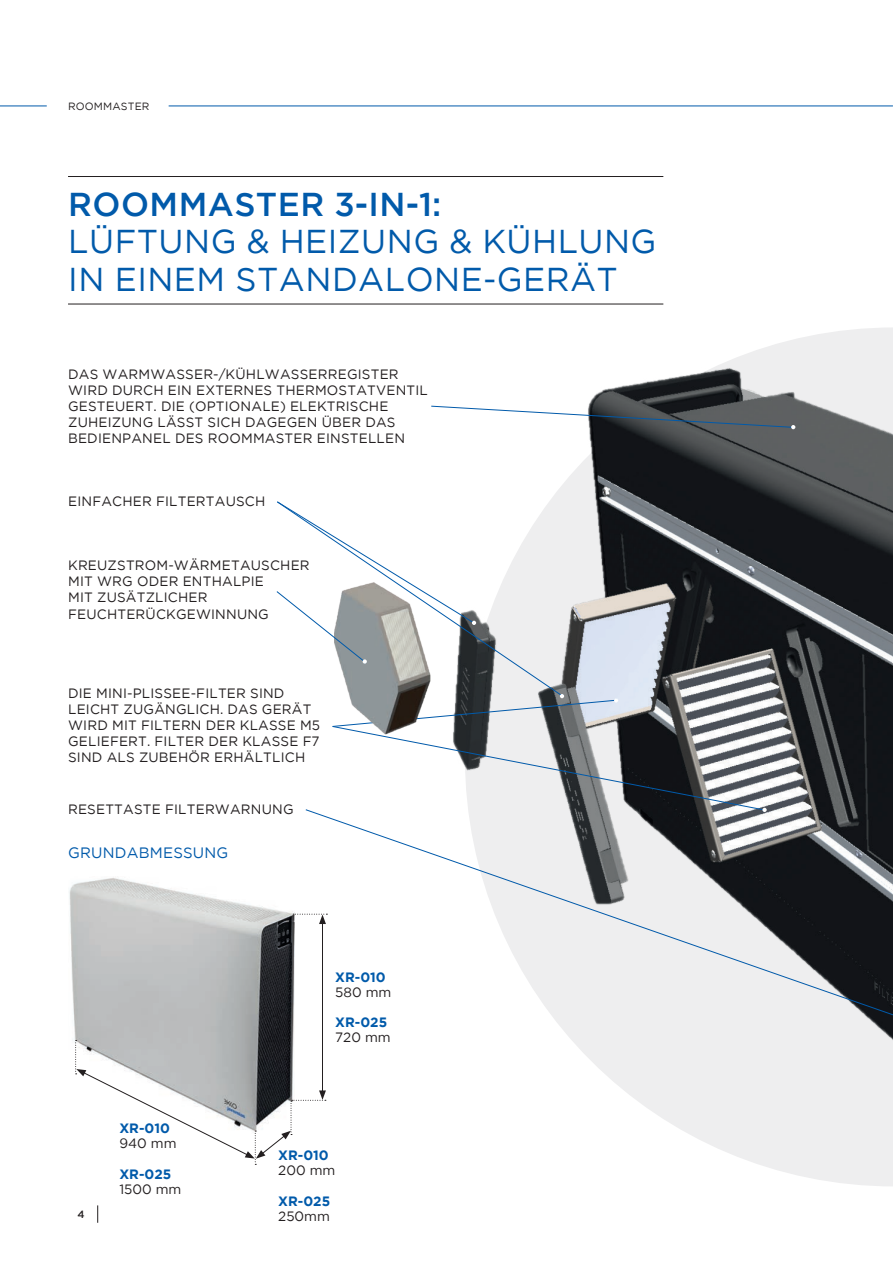
<style>
.page{position:relative;width:893px;height:1263px;background:#fff}
.page>*{position:absolute;margin:0;border:0;box-sizing:border-box;transform-origin:0 0}
.t1{font:33px/37.5px "Gotham";letter-spacing:.015em;color:#015aaa}
.t2{font:500 33px "Gotham";letter-spacing:.015em;color:#015aaa}
.t3{font:15px "Gotham";letter-spacing:.015em;color:#015aaa}
.t4{font:13.5px/16.2px "Gotham";letter-spacing:.015em;color:#231f20}
.t5{font:700 13.5px "Gotham";color:#015aaa}
.t6{font:10.5px "Gotham";letter-spacing:.015em;color:#231f20}
.t7{font:500 10.5px "Gotham";color:#231f20}
</style>
<div class="page">
<hr style="left:0;top:106px;width:47px;height:1px;background:#015aaa">
<svg style="left:97px;top:1205px;width:1px;height:18px"></svg>
<hr style="left:169px;top:106px;width:724px;height:1px;background:#015aaa">
<svg style="left:715px;top:328px;width:178px;height:858px;fill:#eeeeef"></svg>
<img style="left:550px;top:367px;width:343px;height:798px">
<hr style="left:68px;top:176px;width:595px;height:1px;background:#231f20">
<hr style="left:68px;top:304px;width:595px;height:1px;background:#231f20">
<svg style="left:455px;top:501px;width:108px;height:193px"></svg>
<svg style="left:305px;top:809px;width:588px;height:208px"></svg>
<img style="left:340px;top:664px;width:91px;height:30px">
<img style="left:69px;top:878px;width:225px;height:164px">
<hr style="left:322px;top:922px;width:1px;height:171px;background:#231f20">
<svg style="left:75px;top:1040px;width:251px;height:125px"></svg>
<svg style="left:293px;top:914px;width:34px;height:10px"></svg>
<svg style="left:332px;top:694px;width:435px;height:118px"></svg>
<svg style="left:276px;top:501px;width:200px;height:163px"></svg>
<svg style="left:431px;top:405px;width:364px;height:24px"></svg>
<p class="t6" style="left:68px;top:99px;width:83px">ROOMMASTER</p>
<h1 class="t2" style="left:68px;top:183px;width:375px">ROOMMASTER 3-IN-1:</h1>
<h1 class="t1" style="left:68px;top:222px;width:590px">LÜFTUNG &amp; HEIZUNG &amp; KÜHLUNG<br>IN EINEM STANDALONE-GERÄT</h1>
<p class="t4" style="left:68px;top:365px;width:361px">DAS WARMWASSER-/KÜHLWASSERREGISTER WIRD DURCH EIN EXTERNES THERMOSTATVENTIL GESTEUERT. DIE (OPTIONALE) ELEKTRISCHE ZUHEIZUNG LÄSST SICH DAGEGEN ÜBER DAS BEDIENPANEL DES ROOMMASTER EINSTELLEN</p>
<p class="t4" style="left:68px;top:493px;width:199px">EINFACHER FILTERTAUSCH</p>
<p class="t4" style="left:68px;top:557px;width:243px">KREUZSTROM-WÄRMETAUSCHER<br>MIT WRG ODER ENTHALPIE<br>MIT ZUSÄTZLICHER<br>FEUCHTERÜCKGEWINNUNG</p>
<p class="t4" style="left:68px;top:684px;width:254px">DIE MINI-PLISSEE-FILTER SIND<br>LEICHT ZUGÄNGLICH. DAS GERÄT<br>WIRD MIT FILTERN DER KLASSE M5<br>GELIEFERT. FILTER DER KLASSE F7<br>SIND ALS ZUBEHÖR ERHÄLTLICH</p>
<p class="t4" style="left:68px;top:800px;width:227px">RESETTASTE FILTERWARNUNG</p>
<p class="t3" style="left:68px;top:843px;width:162px">GRUNDABMESSUNG</p>
<p class="t7" style="left:78px;top:1208px;width:9px">4</p>
<p class="t5" style="left:119px;top:1119px;width:52px">XR-010</p>
<p class="t4" style="left:119px;top:1135px;width:59px">940 mm</p>
<p class="t5" style="left:119px;top:1165px;width:53px">XR-025</p>
<p class="t4" style="left:119px;top:1180px;width:64px">1500 mm</p>
<p class="t5" style="left:335px;top:968px;width:52px">XR-010</p>
<p class="t4" style="left:335px;top:984px;width:58px">580 mm</p>
<p class="t5" style="left:335px;top:1013px;width:53px">XR-025</p>
<p class="t4" style="left:335px;top:1029px;width:57px">720 mm</p>
<p class="t5" style="left:278px;top:1146px;width:52px">XR-010</p>
<p class="t4" style="left:278px;top:1162px;width:59px">200 mm</p>
<p class="t5" style="left:278px;top:1192px;width:53px">XR-025</p>
<p class="t4" style="left:278px;top:1207px;width:53px">250mm</p>
</div>
